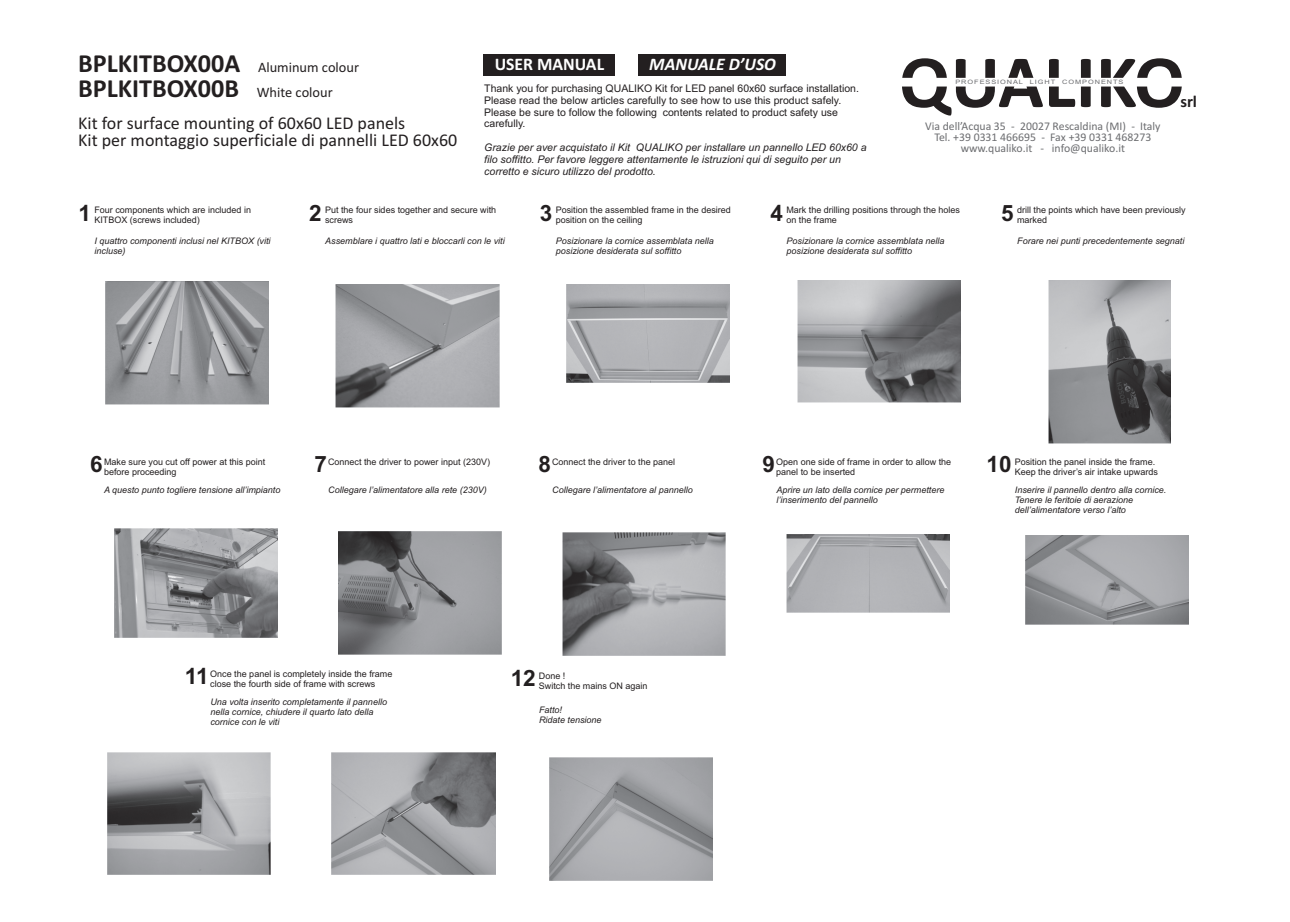
<style>
.page{position:relative;width:1290px;height:922px;background:#fff}
.page>*{position:absolute;margin:0;border:0;box-sizing:border-box;transform-origin:0 0}
.t1{font:700 26.1px "Calibri";color:#231f20}
.t2{font:700 22.5px "Arial";color:#231f20}
.t3{font:18px/16.8px "Calibri";color:#231f20}
.t4{font:italic 700 17.7px "Calibri";color:#fff}
.t5{font:700 17.7px "Calibri";color:#fff}
.t6{font:700 16.65px "Calibri";color:#231f20}
.t7{font:14.4px "Calibri";color:#231f20}
.t8{font:11.7px/11.1px "Calibri";color:#6c6d70;text-align:center}
.t9{font:10.5px/11.7px "Arial";color:#231f20}
.t10{font:italic 10.5px/11.7px "Arial";color:#231f20}
.t11{font:italic 9px/10.1px "Arial";color:#231f20}
.t12{font:9px/10.1px "Arial";color:#231f20}
.t13{font:6px "Arial";letter-spacing:.125em;color:#6c6d70;scale:1.22 1}
.s1{font-weight:700;font-size:26.1px}
.s2{font-weight:400;font-size:14.4px}
</style>
<div class="page">
<svg style="left:902px;top:58px;width:280px;height:57px"></svg>
<div style="left:483px;top:54px;width:132px;height:22px;background:#231f20"></div>
<div style="left:638px;top:54px;width:147px;height:22px;background:#231f20"></div>
<img style="left:549px;top:757px;width:164px;height:122px">
<img style="left:105px;top:281px;width:163px;height:123px">
<img style="left:336px;top:284px;width:163px;height:123px">
<img style="left:787px;top:534px;width:163px;height:78px">
<img style="left:567px;top:284px;width:163px;height:98px">
<img style="left:797px;top:280px;width:163px;height:122px">
<img style="left:1048px;top:280px;width:123px;height:163px">
<img style="left:115px;top:528px;width:163px;height:109px">
<img style="left:339px;top:531px;width:163px;height:123px">
<img style="left:563px;top:532px;width:163px;height:123px">
<img style="left:1025px;top:535px;width:164px;height:89px">
<img style="left:108px;top:752px;width:163px;height:122px">
<img style="left:332px;top:752px;width:163px;height:122px">
<h3 class="t7" style="left:78px;top:61px;width:282px"><span class="s1">BPLKITBOX00A</span> Aluminum colour</h3>
<h1 class="t1" style="left:78px;top:77px;width:256px">BPLKITBOX00B <span class="s2">White colour</span></h1>
<h3 class="t3" style="left:78px;top:116px;width:380px">Kit for surface mounting of 60x60 LED panels<br>Kit per montaggio superficiale di pannelli LED 60x60</h3>
<h3 class="t5" style="left:495px;top:57px;width:111px">USER MANUAL</h3>
<h3 class="t4" style="left:649px;top:57px;width:128px">MANUALE D’USO</h3>
<p class="t9" style="left:484px;top:83px;width:376px">Thank you for purchasing QUALIKO Kit for LED panel 60x60 surface installation.<br>Please read the below articles carefully to see how to use this product safely.<br>Please be sure to follow the following contents related to product safety use carefully.</p>
<p class="t10" style="left:484px;top:142px;width:384px">Grazie per aver acquistato il Kit QUALIKO per installare un pannello LED 60x60 a filo soffitto. Per favore leggere attentamente le istruzioni qui di seguito per un corretto e sicuro utilizzo del prodotto.</p>
<p class="t13" style="left:955px;top:80px;width:139px">PROFESSIONAL LIGHT COMPONENTS</p>
<p class="t8" style="left:925px;top:121px;width:237px">Via dell’Acqua 35 - 20027 Rescaldina (MI) - Italy<br>Tel. +39 0331 466695 - Fax +39 0331 468273 www.qualiko.it - info@qualiko.it</p>
<h3 class="t6" style="left:1180px;top:95px;width:18px">srl</h3>
<h2 class="t2" style="left:79px;top:204px;width:14px">1</h2>
<p class="t12" style="left:325px;top:205px;width:173px">Put the four sides together and secure with screws</p>
<p class="t11" style="left:325px;top:236px;width:181px">Assemblare i quattro lati e bloccarli con le viti</p>
<h2 class="t2" style="left:309px;top:204px;width:14px">2</h2>
<p class="t12" style="left:94px;top:205px;width:158px">Four components which are included in<br>KITBOX (screws included)</p>
<p class="t11" style="left:95px;top:236px;width:178px">I quattro componenti inclusi nel KITBOX (viti incluse)</p>
<h2 class="t2" style="left:540px;top:204px;width:14px">3</h2>
<p class="t12" style="left:786px;top:205px;width:175px">Mark the drilling positions through the holes on the frame</p>
<p class="t11" style="left:787px;top:236px;width:160px">Posizionare la cornice assemblata nella posizione desiderata sul soffitto</p>
<h2 class="t2" style="left:771px;top:204px;width:14px">4</h2>
<p class="t12" style="left:1017px;top:205px;width:170px">drill the points which have been previously marked</p>
<p class="t11" style="left:1017px;top:236px;width:169px">Forare nei punti precedentemente segnati</p>
<h2 class="t2" style="left:1001px;top:204px;width:14px">5</h2>
<p class="t12" style="left:556px;top:205px;width:177px">Position the assembled frame in the desired position on the ceiling</p>
<p class="t11" style="left:556px;top:236px;width:160px">Posizionare la cornice assemblata nella posizione desiderata sul soffitto</p>
<h2 class="t2" style="left:90px;top:455px;width:14px">6</h2>
<p class="t12" style="left:328px;top:457px;width:164px">Connect the driver to power input (230V)</p>
<p class="t11" style="left:328px;top:485px;width:160px">Collegare l’alimentatore alla rete (230V)</p>
<h2 class="t2" style="left:538px;top:455px;width:14px">8</h2>
<p class="t12" style="left:1015px;top:458px;width:145px">Position the panel inside the frame.<br>Keep the driver’s air intake upwards</p>
<p class="t11" style="left:1015px;top:485px;width:153px">Inserire il pannello dentro alla cornice.<br>Tenere le feritoie di aerazione dell’alimentatore verso l’alto</p>
<h2 class="t2" style="left:762px;top:455px;width:14px">9</h2>
<h2 class="t2" style="left:987px;top:455px;width:27px">10</h2>
<h2 class="t2" style="left:314px;top:455px;width:14px">7</h2>
<p class="t12" style="left:552px;top:458px;width:125px">Connect the driver to the panel</p>
<p class="t11" style="left:552px;top:485px;width:142px">Collegare l’alimentatore al pannello</p>
<p class="t12" style="left:776px;top:458px;width:177px">Open one side of frame in order to allow the panel to be inserted</p>
<p class="t11" style="left:776px;top:485px;width:170px">Aprire un lato della cornice per permettere l’inserimento del pannello</p>
<p class="t12" style="left:104px;top:458px;width:163px">Make sure you cut off power at this point before proceeding</p>
<p class="t11" style="left:104px;top:485px;width:178px">A questo punto togliere tensione all’impianto</p>
<h2 class="t2" style="left:185px;top:667px;width:25px">11</h2>
<p class="t12" style="left:210px;top:669px;width:184px">Once the panel is completely inside the frame close the fourth side of frame with screws</p>
<p class="t11" style="left:210px;top:697px;width:178px">Una volta inserito completamente il pannello nella cornice, chiudere il quarto lato della cornice con le viti</p>
<h2 class="t2" style="left:511px;top:669px;width:27px">12</h2>
<p class="t12" style="left:539px;top:671px;width:110px">Done !<br>Switch the mains ON again</p>
<p class="t11" style="left:539px;top:705px;width:64px">Fatto!<br>Ridate tensione</p>
</div>
